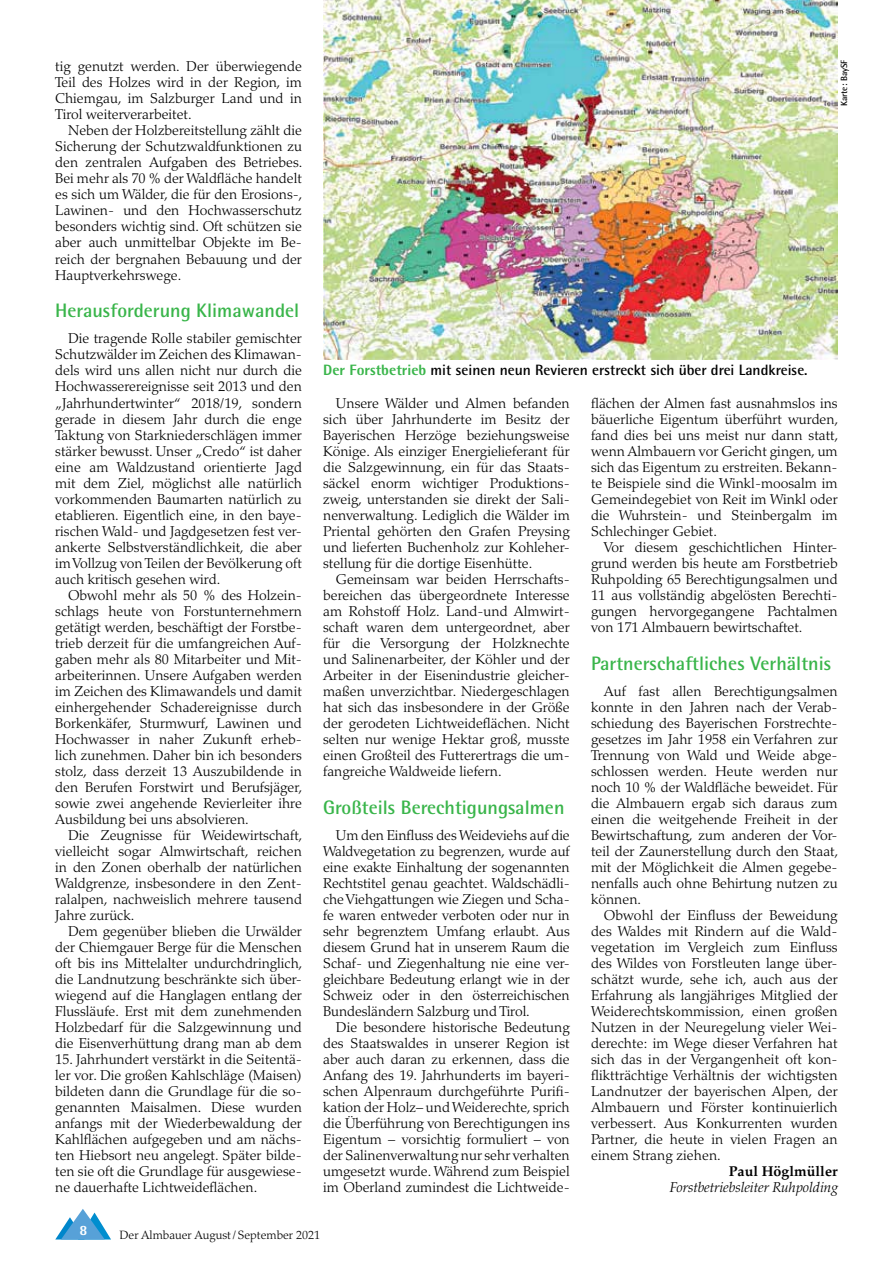
<style>
.page{position:relative;width:893px;height:1263px;background:#fff}
.page>*{position:absolute;margin:0;border:0;box-sizing:border-box;transform-origin:0 0}
.t1{font:700 19.5px "Rotis Semi Sans Std";color:#39b54a}
.t2{font:700 15px "Rotis Semi Sans Std";color:#000}
.t3{font:300 14.25px/16px "Palatino LT Std";color:#000;text-align:justify}
.t4{font:italic 300 14.25px "Palatino LT Std";color:#000}
.t5{font:700 14.25px "Palatino LT Std";color:#000}
.t6{font:800 14.25px "Rotis Semi Sans Std";color:#fff}
.t7{font:300 12px "Palatino LT Std";color:#000}
.t8{font:700 9px "Rotis Semi Sans Std";color:#000}
.s1{font-weight:800;color:#39b54a}
</style>
<div class="page">
<svg style="left:55px;top:1209px;width:56px;height:30px"></svg>
<img style="left:323px;top:0;width:515px;height:359px">
<p class="t3" style="left:55px;top:59px;width:248px">tig genutzt werden. Der überwiegende Teil des Holzes wird in der Region, im Chiemgau, im Salzburger Land und in Tirol weiterverarbeitet.</p>
<p class="t3" style="left:55px;top:123px;width:249px;text-indent:13px">Neben der Holzbereitstellung zählt die Sicherung der Schutzwaldfunktionen zu den zentralen Aufgaben des Betriebes.<br>Bei mehr als 70 % der Waldfläche handelt es sich um Wälder, die für den Erosions-, Lawinen- und den Hochwasserschutz besonders wichtig sind. Oft schützen sie aber auch unmittelbar Objekte im Be&shy;reich der bergnahen Bebauung und der Hauptverkehrswege.</p>
<h1 class="t1" style="left:55px;top:299px;width:246px">Herausforderung Klimawandel</h1>
<p class="t3" style="left:55px;top:331px;width:248px;text-indent:13px">Die tragende Rolle stabiler gemischter Schutzwälder im Zeichen des Klimawan&shy;dels wird uns allen nicht nur durch die Hochwasserereignisse seit 2013 und den „Jahrhundertwinter“ 2018/19, sondern gerade in diesem Jahr durch die enge Taktung von Starkniederschlägen immer stärker bewusst. Unser „Credo“ ist daher eine am Waldzustand orientierte Jagd mit dem Ziel, möglichst alle natürlich vorkommenden Baumarten natürlich zu etablieren. Eigentlich eine, in den baye&shy;rischen Wald- und Jagdgesetzen fest ver&shy;ankerte Selbstverständlichkeit, die aber im Vollzug von Teilen der Bevölkerung oft auch kritisch gesehen wird.</p>
<p class="t3" style="left:55px;top:587px;width:249px;text-indent:13px">Obwohl mehr als 50 % des Holzein&shy;schlags heute von Forstunternehmern getätigt werden, beschäftigt der Forstbe&shy;trieb derzeit für die umfangreichen Auf&shy;gaben mehr als 80 Mitarbeiter und Mit&shy;arbeiterinnen. Unsere Aufgaben werden im Zeichen des Klimawandels und damit einhergehender Schadereignisse durch Borkenkäfer, Sturmwurf, Lawinen und Hochwasser in naher Zukunft erheb&shy;lich zunehmen. Daher bin ich besonders stolz, dass derzeit 13 Auszubildende in den Berufen Forstwirt und Berufsjäger, sowie zwei angehende Revierleiter ihre Ausbildung bei uns absolvieren.</p>
<p class="t3" style="left:55px;top:827px;width:249px;text-indent:13px">Die Zeugnisse für Weidewirtschaft, vielleicht sogar Almwirtschaft, reichen in den Zonen oberhalb der natürlichen Waldgrenze, insbesondere in den Zent&shy;ralalpen, nachweislich mehrere tausend Jahre zurück.</p>
<p class="t3" style="left:55px;top:923px;width:249px;text-indent:13px">Dem gegenüber blieben die Urwälder der Chiemgauer Berge für die Menschen oft bis ins Mittelalter undurchdringlich, die Landnutzung beschränkte sich über&shy;wiegend auf die Hanglagen entlang der Flussläufe. Erst mit dem zunehmenden Holzbedarf für die Salzgewinnung und die Eisenverhüttung drang man ab dem</p>
<p class="t3" style="left:55px;top:1051px;width:248px">15. Jahrhundert verstärkt in die Seitentä&shy;ler vor. Die großen Kahlschläge (Maisen) bildeten dann die Grundlage für die so&shy;genannten Maisalmen. Diese wurden anfangs mit der Wiederbewaldung der Kahlflächen aufgegeben und am nächs&shy;ten Hiebsort neu angelegt. Später bilde&shy;ten sie oft die Grundlage für ausgewiese&shy;ne dauerhafte Lichtweideflächen.</p>
<p class="t8" style="left:839px;top:106px;width:48px;rotate:-90deg">Karte: BaySF</p>
<p class="t2" style="left:323px;top:361px;width:486px"><span class="s1">Der Forstbetrieb</span> mit seinen neun Revieren erstreckt sich über drei Landkreise.</p>
<p class="t3" style="left:323px;top:395px;width:248px;text-indent:13px">Unsere Wälder und Almen befanden sich über Jahrhunderte im Besitz der Bayerischen Herzöge beziehungsweise Könige. Als einziger Energielieferant für die Salzgewinnung, ein für das Staats&shy;säckel enorm wichtiger Produktions&shy;zweig, unterstanden sie direkt der Sali&shy;nenverwaltung. Lediglich die Wälder im Priental gehörten den Grafen Preysing und lieferten Buchenholz zur Kohleher&shy;stellung für die dortige Eisenhütte.</p>
<p class="t3" style="left:323px;top:571px;width:248px;text-indent:13px">Gemeinsam war beiden Herrschafts&shy;bereichen das übergeordnete Interesse am Rohstoff Holz. Land-und Almwirt&shy;schaft waren dem untergeordnet, aber für die Versorgung der Holzknechte und Salinenarbeiter, der Köhler und der Arbeiter in der Eisenindustrie gleicher&shy;maßen unverzichtbar. Niedergeschlagen hat sich das insbesondere in der Größe der gerodeten Lichtweideflächen. Nicht selten nur wenige Hektar groß, musste einen Großteil des Futterertrags die um&shy;fangreiche Waldweide liefern.</p>
<h1 class="t1" style="left:323px;top:795px;width:243px">Großteils Berechtigungsalmen</h1>
<p class="t3" style="left:323px;top:827px;width:248px;text-indent:13px">Um den Einfluss des Weideviehs auf die Waldvegetation zu begrenzen, wurde auf eine exakte Einhaltung der sogenannten Rechtstitel genau geachtet. Waldschädli&shy;che Viehgattungen wie Ziegen und Scha&shy;fe waren entweder verboten oder nur in sehr begrenztem Umfang erlaubt. Aus diesem Grund hat in unserem Raum die Schaf- und Ziegenhaltung nie eine ver&shy;gleichbare Bedeutung erlangt wie in der Schweiz oder in den österreichischen Bundesländern Salzburg und Tirol.</p>
<p class="t3" style="left:323px;top:1019px;width:248px;text-indent:13px">Die besondere historische Bedeutung des Staatswaldes in unserer Region ist aber auch daran zu erkennen, dass die Anfang des 19. Jahrhunderts im bayeri&shy;schen Alpenraum durchgeführte Purifi&shy;kation der Holz– und Weiderechte, sprich die Überführung von Berechtigungen ins Eigentum – vorsichtig formuliert – von der Salinenverwaltung nur sehr verhalten umgesetzt wurde. Während zum Beispiel im Oberland zumindest die Lichtweide-</p>
<p class="t3" style="left:591px;top:395px;width:249px">flächen der Almen fast ausnahmslos ins bäuerliche Eigentum überführt wurden, fand dies bei uns meist nur dann statt, wenn Almbauern vor Gericht gingen, um sich das Eigentum zu erstreiten. Bekann&shy;te Beispiele sind die Winkl-moosalm im Gemeindegebiet von Reit im Winkl oder die Wuhrstein- und Steinbergalm im Schlechinger Gebiet.</p>
<p class="t3" style="left:591px;top:539px;width:248px;text-indent:13px">Vor diesem geschichtlichen Hinter&shy;grund werden bis heute am Forstbetrieb Ruhpolding 65 Berechtigungsalmen und 11 aus vollständig abgelösten Berechti&shy;gungen hervorgegangene Pachtalmen von 171 Almbauern bewirtschaftet.</p>
<h1 class="t1" style="left:591px;top:651px;width:242px">Partnerschaftliches Verhältnis</h1>
<p class="t3" style="left:591px;top:683px;width:249px;text-indent:13px">Auf fast allen Berechtigungsalmen konnte in den Jahren nach der Verab&shy;schiedung des Bayerischen Forstrechte&shy;gesetzes im Jahr 1958 ein Verfahren zur Trennung von Wald und Weide abge&shy;schlossen werden. Heute werden nur noch 10 % der Waldfläche beweidet. Für die Almbauern ergab sich daraus zum einen die weitgehende Freiheit in der Bewirtschaftung, zum anderen der Vor&shy;teil der Zaunerstellung durch den Staat, mit der Möglichkeit die Almen gegebe&shy;nenfalls auch ohne Behirtung nutzen zu können.</p>
<p class="t3" style="left:591px;top:907px;width:248px;text-indent:13px">Obwohl der Einfluss der Beweidung des Waldes mit Rindern auf die Wald&shy;vegetation im Vergleich zum Einfluss des Wildes von Forstleuten lange über&shy;schätzt wurde, sehe ich, auch aus der Erfahrung als langjähriges Mitglied der Weiderechtskommission, einen großen Nutzen in der Neuregelung vieler Wei&shy;derechte: im Wege dieser Verfahren hat sich das in der Vergangenheit oft kon&shy;fliktträchtige Verhältnis der wichtigsten Landnutzer der bayerischen Alpen, der Almbauern und Förster kontinuierlich verbessert. Aus Konkurrenten wurden Partner, die heute in vielen Fragen an einem Strang ziehen.</p>
<p class="t5" style="left:729px;top:1162px;width:110px">Paul Höglmüller</p>
<p class="t4" style="left:670px;top:1179px;width:169px">Forstbetriebsleiter Ruhpolding</p>
<p class="t6" style="left:79px;top:1221px;width:9px">8</p>
<p class="t7" style="left:120px;top:1228px;width:202px">Der Almbauer August/September 2021</p>
</div>
